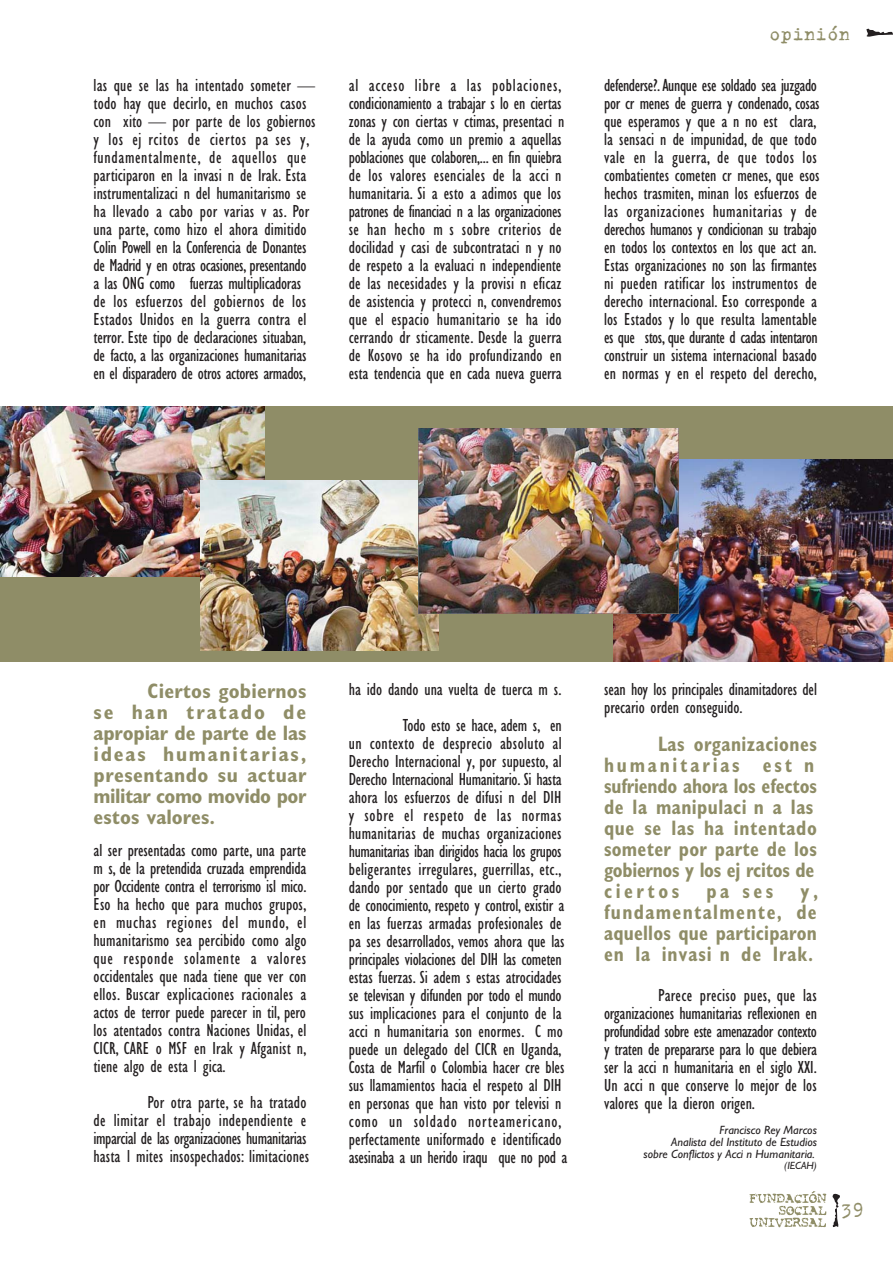
<style>
.page{position:relative;width:893px;height:1263px;background:#fff}
.page>*{position:absolute;margin:0;border:0;box-sizing:border-box;transform-origin:0 0}
.t1{font:700 condensed 21px/21px "Gill Sans";letter-spacing:.015em;color:#8f8d67;scale:.9 1}
.t2{font:700 condensed 21px/21px "Gill Sans";letter-spacing:.015em;color:#8f8d67;text-align:justify}
.t3{font:21px "Trixie Text";color:#8f8d67}
.t4{font:condensed 18px/18px "Gill Sans";color:#231f20}
.t5{font:italic 12px/12px "Gill Sans";color:#231f20;text-align:right}
.t6{font:italic 10.5px "Gill Sans";color:#231f20}
</style>
<div class="page">
<svg style="left:832px;top:1194px;width:7px;height:33px"></svg>
<svg style="left:749px;top:1191px;width:77px;height:36px"></svg>
<div style="left:0;top:407px;width:892px;height:255px;background:#8f8d67"></div>
<img style="left:613px;top:460px;width:279px;height:202px">
<img style="left:0;top:407px;width:264px;height:169px">
<img style="left:200px;top:481px;width:239px;height:169px">
<img style="left:418px;top:429px;width:261px;height:185px">
<svg style="left:866px;top:28px;width:26px;height:9px"></svg>
<p class="t4" style="left:94px;top:78px;width:223px">las que se las ha intentado someter — todo hay que decirlo, en muchos casos con xito — por parte de los gobiernos y los ej rcitos de ciertos pa ses y, fundamentalmente, de aquellos que participaron en la invasi n de Irak. Esta instrumentalizaci n del humanitarismo se ha llevado a cabo por varias v as. Por una parte, como hizo el ahora dimitido Colin Powell en la Conferencia de Donantes de Madrid y en otras ocasiones, presentando a las ONG como fuerzas multiplicadoras de los esfuerzos del gobiernos de los Estados Unidos en la guerra contra el terror. Este tipo de declaraciones situaban, de facto, a las organizaciones humanitarias en el disparadero de otros actores armados,</p>
<p class="t3" style="left:769px;top:20px;width:82px">opinión</p>
<p class="t4" style="left:349px;top:78px;width:217px">al acceso libre a las poblaciones, condicionamiento a trabajar s lo en ciertas zonas y con ciertas v ctimas, presentaci n de la ayuda como un premio a aquellas poblaciones que colaboren,... en fin quiebra de los valores esenciales de la acci n humanitaria. Si a esto a adimos que los patrones de financiaci n a las organizaciones se han hecho m s sobre criterios de docilidad y casi de subcontrataci n y no de respeto a la evaluaci n independiente de las necesidades y la provisi n eficaz de asistencia y protecci n, convendremos que el espacio humanitario se ha ido cerrando dr sticamente. Desde la guerra de Kosovo se ha ido profundizando en esta tendencia que en cada nueva guerra</p>
<p class="t4" style="left:604px;top:78px;width:217px">defenderse?. Aunque ese soldado sea juzgado por cr menes de guerra y condenado, cosas que esperamos y que a n no est clara, la sensaci n de impunidad, de que todo vale en la guerra, de que todos los combatientes cometen cr menes, que esos hechos trasmiten, minan los esfuerzos de las organizaciones humanitarias y de derechos humanos y condicionan su trabajo en todos los contextos en los que act an.<br>Estas organizaciones no son las firmantes ni pueden ratificar los instrumentos de derecho internacional. Eso corresponde a los Estados y lo que resulta lamentable es que stos, que durante d cadas intentaron construir un sistema internacional basado en normas y en el respeto del derecho,</p>
<p class="t2" style="left:94px;top:682px;width:214px;text-indent:54px">Ciertos gobiernos se han tratado de apropiar de parte de las ideas humanitarias, presentando su actuar militar como movido por estos valores.</p>
<p class="t4" style="left:94px;top:843px;width:214px;text-align:justify">al ser presentadas como parte, una parte m s, de la pretendida cruzada emprendida por Occidente contra el terrorismo isl mico.<br>Eso ha hecho que para muchos grupos, en muchas regiones del mundo, el humanitarismo sea percibido como algo que responde solamente a valores occidentales que nada tiene que ver con ellos. Buscar explicaciones racionales a actos de terror puede parecer in til, pero los atentados contra Naciones Unidas, el CICR, CARE o MSF en Irak y Afganist n, tiene algo de esta l gica.</p>
<p class="t4" style="left:94px;top:1095px;width:217px;text-indent:54px">Por otra parte, se ha tratado de limitar el trabajo independiente e imparcial de las organizaciones humanitarias hasta l mites insospechados: limitaciones</p>
<p class="t4" style="left:349px;top:673px;width:214px;line-height:36px;text-align:right">ha ido dando una vuelta de tuerca m s.<br>Todo esto se hace, adem s, en</p>
<p class="t4" style="left:349px;top:736px;width:220px">un contexto de desprecio absoluto al Derecho Internacional y, por supuesto, al Derecho Internacional Humanitario. Si hasta ahora los esfuerzos de difusi n del DIH y sobre el respeto de las normas humanitarias de muchas organizaciones humanitarias iban dirigidos hacia los grupos beligerantes irregulares, guerrillas, etc., dando por sentado que un cierto grado de conocimiento, respeto y control, existir a en las fuerzas armadas profesionales de pa ses desarrollados, vemos ahora que las principales violaciones del DIH las cometen estas fuerzas. Si adem s estas atrocidades se televisan y difunden por todo el mundo sus implicaciones para el conjunto de la acci n humanitaria son enormes. C mo puede un delegado del CICR en Uganda, Costa de Marfil o Colombia hacer cre bles sus llamamientos hacia el respeto al DIH en personas que han visto por televisi n como un soldado norteamericano, perfectamente uniformado e identificado asesinaba a un herido iraqu que no pod a</p>
<p class="t4" style="left:604px;top:682px;width:214px">sean hoy los principales dinamitadores del precario orden conseguido.</p>
<p class="t1" style="left:604px;top:736px;width:238px;text-indent:54px">Las organizaciones humanitarias est n sufriendo ahora los efectos de la manipulaci n a las que se las ha intentado someter por parte de los gobiernos y los ej rcitos de ciertos</p>
<p class="t1" style="left:706px;top:883px;width:76px">pa ses</p>
<p class="t1" style="left:604px;top:883px;width:239px;text-align:justify;text-indent:196px">y, fundamentalmente, de aquellos que participaron en la invasi n de Irak.</p>
<p class="t4" style="left:604px;top:988px;width:214px;text-align:justify;text-indent:54px">Parece preciso pues, que las organizaciones humanitarias reflexionen en profundidad sobre este amenazador contexto y traten de prepararse para lo que debiera ser la acci n humanitaria en el siglo XXI.<br>Un acci n que conserve lo mejor de los valores que la dieron origen.</p>
<p class="t5" style="left:643px;top:1125px;width:175px">Francisco Rey Marcos<br>Analista del Instituto de Estudios<br>sobre Conflictos y Acci n Humanitaria.</p>
<p class="t6" style="left:784px;top:1161px;width:34px">(IECAH)</p>
<p class="t3" style="left:840px;top:1197px;width:25px">39</p>
</div>
